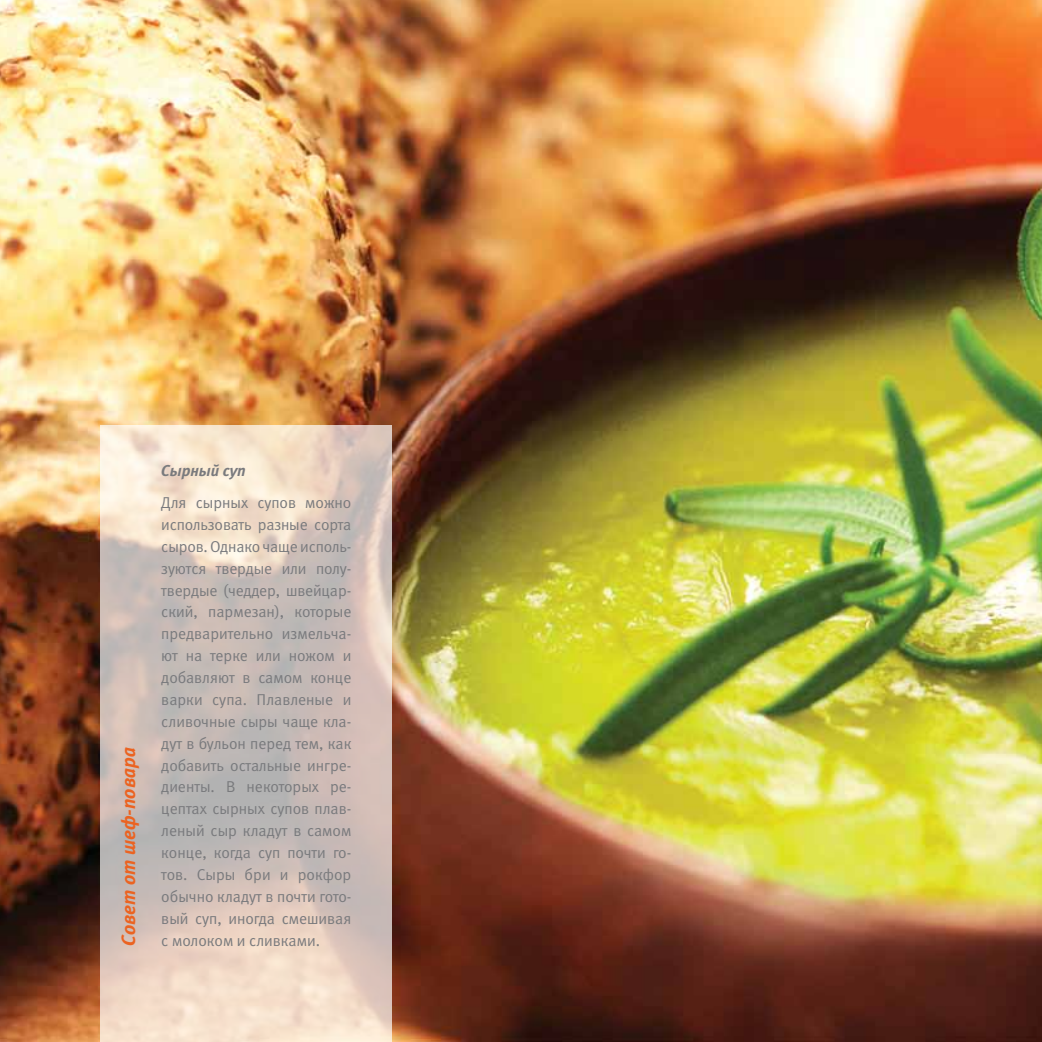
<style>
.page{position:relative;width:1042px;height:1042px;background:#fff}
.page>*{position:absolute;margin:0;border:0;box-sizing:border-box;transform-origin:0 0}
.t1{font:italic 19.25px "Meta Bold LFC";color:#eb6321}
.t2{font:15.75px/21.9px "Meta Normal LFC";color:#797a7d;text-align:justify}
.t3{font:italic 15.75px "Meta Bold LFC";color:#797a7d}
</style>
<div class="page">
<img style="left:0;top:0;width:1042px;height:1042px">
<svg style="left:100px;top:425px;width:292px;height:617px;background:#d7c7be"></svg>
<p class="t1" style="left:117px;top:945px;width:200px;rotate:-90deg">Совет от шеф-повара</p>
<p class="t3" style="left:161px;top:461px;width:86px">Сырный суп</p>
<p class="t2" style="left:161px;top:491px;width:192px">Для сырных супов можно использовать разные сорта сыров. Однако чаще исполь&shy;зуются твердые или полу&shy;твердые (чеддер, швейцар&shy;ский, пармезан), которые предварительно измельча&shy;ют на терке или ножом и добавляют в самом конце варки супа. Плавленые и сливочные сыры чаще кла&shy;дут в бульон перед тем, как добавить остальные ингре&shy;диенты. В некоторых ре&shy;цептах сырных супов плав&shy;леный сыр кладут в самом конце, когда суп почти го&shy;тов. Сыры бри и рокфор обычно кладут в почти гото&shy;вый суп, иногда смешивая</p>
<p class="t2" style="left:161px;top:929px;width:160px">с молоком и сливками.</p>
</div>
